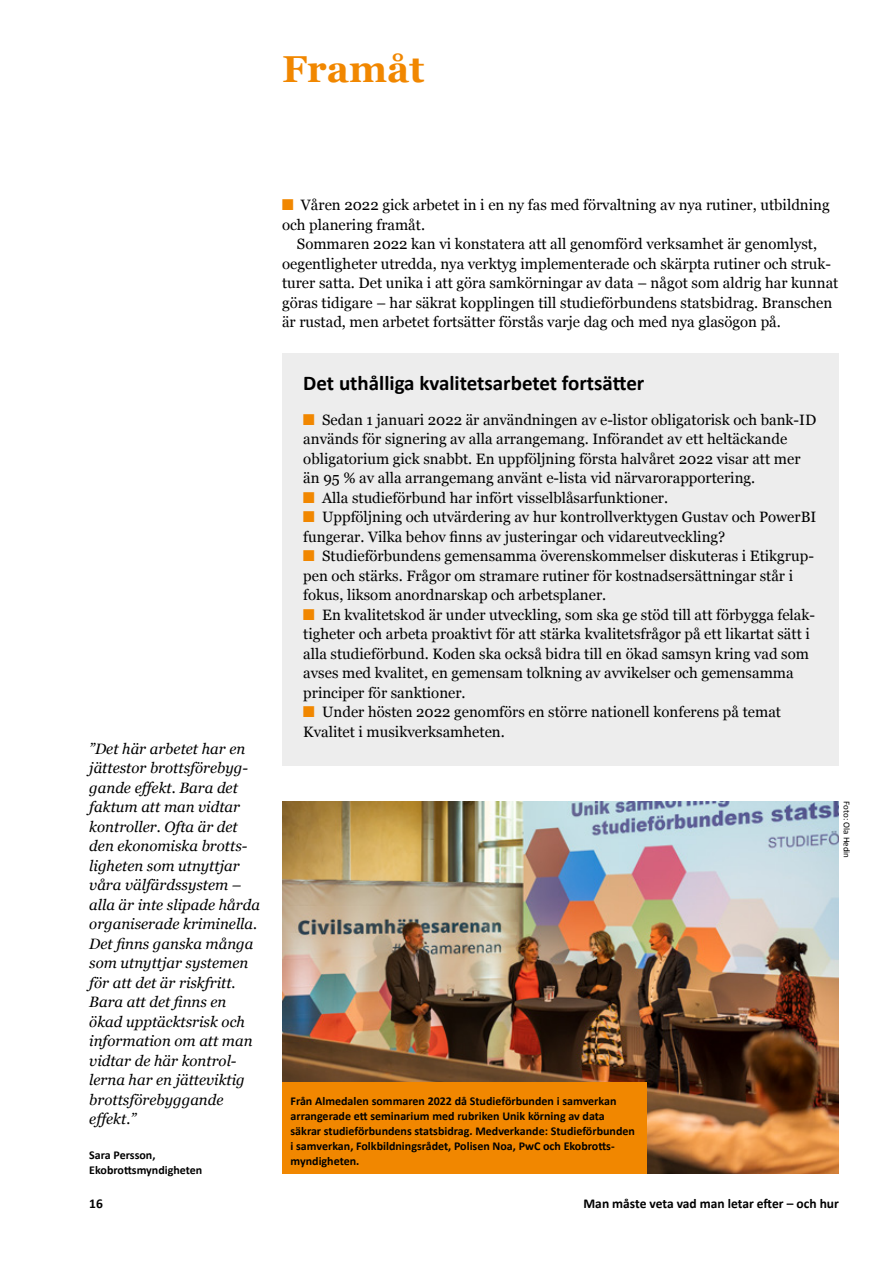
<style>
.page{position:relative;width:893px;height:1263px;background:#fff}
.page>*{position:absolute;margin:0;border:0;box-sizing:border-box;transform-origin:0 0}
.t1{font:700 37.5px "Georgia";color:#f18700}
.t2{font:700 21px "Calibri";color:#000}
.t3{font:15px/19.5px "Georgia";color:#000}
.t4{font:italic 15px/19.5px "Georgia";color:#000}
.t5{font:700 13.5px "Calibri";color:#000}
.t6{font:700 12px/15px "Calibri";color:#000}
.t7{font:9px "Calibri";color:#000}
.s1{font-family:"Monotype Sorts";color:#f18700}
</style>
<div class="page">
<img style="left:282px;top:801px;width:557px;height:373px">
<div style="left:282px;top:353px;width:557px;height:412px;background:#ededed"></div>
<div style="left:282px;top:1082px;width:364px;height:92px;background:#f18700"></div>
<h1 class="t1" style="left:282px;top:41px;width:144px">Framåt</h1>
<p class="t3" style="left:282px;top:194px;width:549px"><span class="s1">N</span> Våren 2022 gick arbetet in i en ny fas med förvaltning av nya rutiner, utbildning och planering framåt.</p>
<p class="t3" style="left:282px;top:233px;width:558px;text-indent:15px">Sommaren 2022 kan vi konstatera att all genomförd verksamhet är genomlyst, oegentligheter utredda, nya verktyg implementerade och skärpta rutiner och struk&shy;turer satta. Det unika i att göra samkörningar av data – något som aldrig har kunnat göras tidigare – har säkrat kopplingen till studieförbundens statsbidrag. Branschen är rustad, men arbetet fortsätter förstås varje dag och med nya glasögon på.</p>
<p class="t4" style="left:89px;top:738px;width:172px">”Det här arbetet har en jättestor brottsförebyg&shy;gande effekt. Bara det faktum att man vidtar kontroller. Ofta är det den ekonomiska brotts&shy;ligheten som utnyttjar våra välfärdssystem – alla är inte slipade hårda organiserade kriminella.<br>Det finns ganska många som utnyttjar systemen för att det är riskfritt.<br>Bara att det finns en ökad upptäcktsrisk och information om att man vidtar de här kontrol&shy;lerna har en jätteviktig brottsförebyggande effekt.”</p>
<p class="t6" style="left:89px;top:1147px;width:115px">Sara Persson,<br>Ekobrottsmyndigheten</p>
<h2 class="t2" style="left:303px;top:370px;width:343px">Det uthålliga kvalitetsarbetet fortsätter</h2>
<p class="t3" style="left:303px;top:409px;width:515px"><span class="s1">N</span> Sedan 1 januari 2022 är användningen av e-listor obligatorisk och bank-ID används för signering av alla arrangemang. Införandet av ett heltäckande obligatorium gick snabbt. En uppföljning första halvåret 2022 visar att mer än 95 % av alla arrangemang använt e-lista vid närvarorapportering.<br><span class="s1">N</span> Alla studieförbund har infört visselblåsarfunktioner.<br><span class="s1">N</span> Uppföljning och utvärdering av hur kontrollverktygen Gustav och PowerBI fungerar. Vilka behov finns av justeringar och vidareutveckling?<br><span class="s1">N</span> Studieförbundens gemensamma överenskommelser diskuteras i Etikgrup&shy;pen och stärks. Frågor om stramare rutiner för kostnadsersättningar står i fokus, liksom anordnarskap och arbetsplaner.<br><span class="s1">N</span> En kvalitetskod är under utveckling, som ska ge stöd till att förbygga felak&shy;tigheter och arbeta proaktivt för att stärka kvalitetsfrågor på ett likartat sätt i alla studieförbund. Koden ska också bidra till en ökad samsyn kring vad som avses med kvalitet, en gemensam tolkning av avvikelser och gemensamma principer för sanktioner.<br><span class="s1">N</span> Under hösten 2022 genomförs en större nationell konferens på temat Kvalitet i musikverksamheten.</p>
<p class="t7" style="left:852px;top:801px;width:58px;rotate:90deg">Foto: Ola Hedin</p>
<p class="t6" style="left:291px;top:1094px;width:346px">Från Almedalen sommaren 2022 då Studieförbunden i samverkan arrangerade ett seminarium med rubriken Unik körning av data säkrar studieförbundens statsbidrag. Medverkande: Studieförbunden i samverkan, Folkbildningsrådet, Polisen Noa, PwC och Ekobrotts&shy;myndigheten.</p>
<p class="t5" style="left:89px;top:1195px;width:15px">16</p>
<p class="t5" style="left:583px;top:1195px;width:257px">Man måste veta vad man letar efter – och hur</p>
</div>
